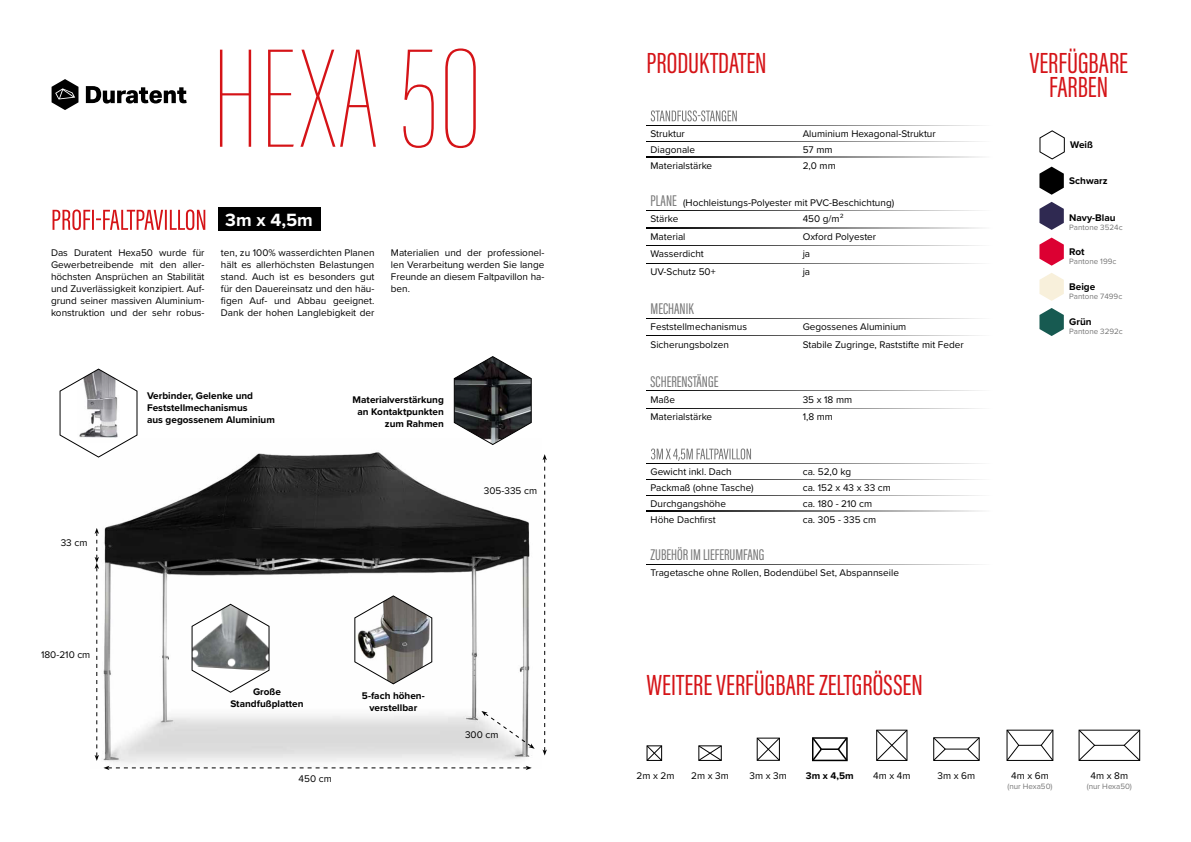
<style>
.page{position:relative;width:1191px;height:842px;background:#fff}
.page>*{position:absolute;margin:0;border:0;box-sizing:border-box;transform-origin:0 0}
.t1{font:30px/24px "Acumin Pro Extra Cond";color:#d51317;text-align:center}
.t2{font:700 18.4px "Proxima Nova";color:#fff}
.t3{font:16px "Acumin Pro Extra Cond";color:#767676}
.t4{font:10px/12px "Proxima Nova";color:#000;text-align:justify}
.t5{font:700 10px/12px "Proxima Nova";color:#000;text-align:center}
.t6{font:8px "Proxima Nova";color:#767676}
.s1{font-family:"Acumin Pro Extra Cond";font-size:16px;color:#767676}
</style>
<div class="page">
<svg style="left:220px;top:48px;width:256px;height:100px"></svg>
<svg style="left:86px;top:86px;width:101px;height:18px"></svg>
<svg style="left:52px;top:79px;width:26px;height:31px"></svg>
<svg style="left:53px;top:210px;width:152px;height:20px"></svg>
<svg style="left:1039px;top:130px;width:26px;height:30px"></svg>
<svg style="left:1039px;top:167px;width:24px;height:28px"></svg>
<svg style="left:1039px;top:202px;width:24px;height:28px"></svg>
<svg style="left:1039px;top:273px;width:24px;height:28px"></svg>
<svg style="left:1039px;top:308px;width:24px;height:28px"></svg>
<svg style="left:1039px;top:238px;width:24px;height:28px"></svg>
<svg style="left:646px;top:125px;width:152px;height:1px"></svg>
<svg style="left:798px;top:125px;width:182px;height:1px"></svg>
<svg style="left:646px;top:141px;width:152px;height:1px"></svg>
<svg style="left:798px;top:141px;width:182px;height:1px"></svg>
<svg style="left:646px;top:210px;width:152px;height:1px"></svg>
<svg style="left:798px;top:210px;width:182px;height:1px"></svg>
<svg style="left:646px;top:228px;width:152px;height:1px"></svg>
<svg style="left:798px;top:228px;width:182px;height:1px"></svg>
<svg style="left:646px;top:245px;width:152px;height:1px"></svg>
<svg style="left:798px;top:245px;width:182px;height:1px"></svg>
<svg style="left:646px;top:318px;width:152px;height:1px"></svg>
<svg style="left:798px;top:318px;width:182px;height:1px"></svg>
<svg style="left:646px;top:463px;width:152px;height:1px"></svg>
<svg style="left:798px;top:463px;width:182px;height:1px"></svg>
<svg style="left:646px;top:479px;width:152px;height:1px"></svg>
<svg style="left:798px;top:479px;width:182px;height:1px"></svg>
<svg style="left:646px;top:495px;width:152px;height:1px"></svg>
<svg style="left:798px;top:495px;width:182px;height:1px"></svg>
<svg style="left:646px;top:157px;width:152px;height:1px"></svg>
<svg style="left:798px;top:157px;width:182px;height:1px"></svg>
<svg style="left:646px;top:511px;width:152px;height:1px"></svg>
<svg style="left:798px;top:511px;width:182px;height:1px"></svg>
<svg style="left:646px;top:263px;width:152px;height:1px"></svg>
<svg style="left:798px;top:263px;width:182px;height:1px"></svg>
<svg style="left:646px;top:408px;width:152px;height:1px"></svg>
<svg style="left:798px;top:408px;width:182px;height:1px"></svg>
<svg style="left:646px;top:564px;width:152px;height:1px"></svg>
<svg style="left:798px;top:564px;width:182px;height:1px"></svg>
<svg style="left:651px;top:110px;width:86px;height:11px"></svg>
<svg style="left:651px;top:448px;width:100px;height:13px"></svg>
<img style="left:94px;top:452px;width:441px;height:304px">
<svg style="left:59px;top:368px;width:79px;height:90px"></svg>
<svg style="left:453px;top:356px;width:79px;height:89px"></svg>
<svg style="left:542px;top:454px;width:5px;height:301px"></svg>
<svg style="left:95px;top:528px;width:439px;height:242px"></svg>
<div style="left:218px;top:207px;width:102px;height:24px;background:#000"></div>
<svg style="left:646px;top:745px;width:16px;height:16px"></svg>
<svg style="left:698px;top:745px;width:24px;height:16px"></svg>
<svg style="left:756px;top:738px;width:24px;height:23px"></svg>
<svg style="left:876px;top:730px;width:31px;height:31px"></svg>
<svg style="left:933px;top:737px;width:46px;height:24px"></svg>
<svg style="left:1006px;top:729px;width:47px;height:32px"></svg>
<div style="left:1078px;top:730px;width:62px;height:31px;border:1px solid #000"></div>
<svg style="left:1078px;top:729px;width:17px;height:32px"></svg>
<svg style="left:1123px;top:729px;width:17px;height:32px"></svg>
<hr style="left:1094px;top:745px;width:30px;height:1px;background:#000">
<svg style="left:812px;top:737px;width:36px;height:25px"></svg>
<h2 class="t2" style="left:225px;top:206px;width:89px">3m x 4,5m</h2>
<p class="t4" style="left:51px;top:247px;width:155px">Das Duratent Hexa50 wurde für Gewerbetreibende mit den aller&shy;höchsten Ansprüchen an Stabilität und Zuverlässigkeit konzipiert. Auf&shy;grund seiner massiven Aluminium&shy;konstruktion und der sehr robus-</p>
<p class="t4" style="left:221px;top:247px;width:155px">ten, zu 100% wasserdichten Planen hält es allerhöchsten Belastungen stand. Auch ist es besonders gut für den Dauereinsatz und den häu&shy;figen Auf- und Abbau geeignet.<br>Dank der hohen Langlebigkeit der</p>
<p class="t4" style="left:391px;top:247px;width:155px">Materialien und der professionel&shy;len Verarbeitung werden Sie lange Freunde an diesem Faltpavillon ha&shy;ben.</p>
<p class="t4" style="left:61px;top:536px;width:28px">33 cm</p>
<p class="t4" style="left:41px;top:648px;width:51px">180-210 cm</p>
<p class="t5" style="left:147px;top:390px;width:129px;text-align:left">Verbinder, Gelenke und<br>Feststellmechanismus<br>aus gegossenem Aluminium</p>
<p class="t5" style="left:353px;top:393px;width:93px;text-align:right">Materialverstärkung an Kontaktpunkten zum Rahmen</p>
<p class="t4" style="left:484px;top:484px;width:55px">305-335 cm</p>
<p class="t5" style="left:230px;top:685px;width:75px">Große<br>Standfußplatten</p>
<p class="t4" style="left:298px;top:772px;width:35px">450 cm</p>
<p class="t5" style="left:362px;top:689px;width:64px">5-fach höhen&shy;verstellbar</p>
<p class="t4" style="left:465px;top:728px;width:35px">300 cm</p>
<h1 class="t1" style="left:646px;top:51px;width:122px">PRODUKTDATEN</h1>
<h1 class="t1" style="left:1029px;top:50px;width:100px">VERFÜGBARE<br>FARBEN</h1>
<p class="t4" style="left:650px;top:127px;width:36px">Struktur</p>
<p class="t4" style="left:802px;top:127px;width:134px">Aluminium Hexagonal-Struktur</p>
<p class="t4" style="left:650px;top:143px;width:46px">Diagonale</p>
<p class="t4" style="left:802px;top:143px;width:31px">57 mm</p>
<p class="t4" style="left:650px;top:159px;width:63px">Materialstärke</p>
<p class="t4" style="left:802px;top:159px;width:35px">2,0 mm</p>
<p class="t4" style="left:650px;top:195px;width:245px;line-height:15.9px"><span class="s1">PLANE</span> (Hochleistungs-Polyester mit PVC-Beschichtung)<br>Stärke</p>
<p class="t4" style="left:802px;top:213px;width:42px">450 g/m²</p>
<p class="t4" style="left:650px;top:230px;width:36px">Material</p>
<p class="t4" style="left:802px;top:230px;width:75px">Oxford Polyester</p>
<p class="t4" style="left:650px;top:248px;width:55px">Wasserdicht</p>
<p class="t4" style="left:802px;top:248px;width:9px">ja</p>
<p class="t4" style="left:650px;top:265px;width:67px">UV-Schutz 50+</p>
<p class="t4" style="left:802px;top:265px;width:9px">ja</p>
<h3 class="t3" style="left:650px;top:299px;width:45px">MECHANIK</h3>
<p class="t4" style="left:650px;top:320px;width:98px">Feststellmechanismus</p>
<p class="t4" style="left:802px;top:320px;width:105px">Gegossenes Aluminium</p>
<p class="t4" style="left:650px;top:338px;width:80px">Sicherungsbolzen</p>
<p class="t4" style="left:802px;top:338px;width:162px">Stabile Zugringe, Raststifte mit Feder</p>
<h3 class="t3" style="left:650px;top:372px;width:69px">SCHERENSTÄNGE</h3>
<p class="t4" style="left:650px;top:393px;width:26px">Maße</p>
<p class="t4" style="left:802px;top:393px;width:51px">35 x 18 mm</p>
<p class="t4" style="left:650px;top:410px;width:63px">Materialstärke</p>
<p class="t4" style="left:802px;top:410px;width:32px">1,8 mm</p>
<p class="t4" style="left:650px;top:465px;width:83px">Gewicht inkl. Dach</p>
<p class="t4" style="left:802px;top:465px;width:50px">ca. 52,0 kg</p>
<p class="t4" style="left:650px;top:481px;width:105px">Packmaß (ohne Tasche)</p>
<p class="t4" style="left:802px;top:481px;width:90px">ca. 152 x 43 x 33 cm</p>
<p class="t4" style="left:650px;top:497px;width:77px">Durchgangshöhe</p>
<p class="t4" style="left:802px;top:497px;width:71px">ca. 180 - 210 cm</p>
<p class="t4" style="left:650px;top:513px;width:67px">Höhe Dachfirst</p>
<p class="t4" style="left:802px;top:513px;width:75px">ca. 305 - 335 cm</p>
<h3 class="t3" style="left:650px;top:545px;width:115px">ZUBEHÖR IM LIEFERUMFANG</h3>
<p class="t4" style="left:650px;top:567px;width:250px">Tragetasche ohne Rollen, Bodendübel Set, Abspannseile</p>
<p class="t5" style="left:1070px;top:138px;width:24px">Weiß</p>
<p class="t5" style="left:1069px;top:174px;width:40px">Schwarz</p>
<p class="t5" style="left:1069px;top:211px;width:48px">Navy-Blau</p>
<p class="t6" style="left:1069px;top:222px;width:55px">Pantone 3524c</p>
<p class="t5" style="left:1069px;top:245px;width:17px">Rot</p>
<p class="t6" style="left:1069px;top:255px;width:49px">Pantone 199c</p>
<p class="t5" style="left:1069px;top:280px;width:28px">Beige</p>
<p class="t6" style="left:1069px;top:291px;width:55px">Pantone 7499c</p>
<p class="t5" style="left:1069px;top:315px;width:24px">Grün</p>
<p class="t6" style="left:1069px;top:326px;width:55px">Pantone 3292c</p>
<h1 class="t1" style="left:646px;top:672px;width:278px">WEITEREVERFÜGBAREZELTGRÖSSEN</h1>
<p class="t4" style="left:636px;top:769px;width:39px">2m x 2m</p>
<p class="t4" style="left:691px;top:769px;width:39px">2m x 3m</p>
<p class="t4" style="left:749px;top:769px;width:39px">3m x 3m</p>
<p class="t4" style="left:873px;top:769px;width:39px">4m x 4m</p>
<p class="t4" style="left:937px;top:769px;width:39px">3m x 6m</p>
<p class="t4" style="left:1011px;top:769px;width:39px">4m x 6m</p>
<p class="t6" style="left:1007px;top:780px;width:47px">(nur Hexa50)</p>
<p class="t5" style="left:806px;top:769px;width:49px">3m x 4,5m</p>
<p class="t4" style="left:1090px;top:769px;width:39px">4m x 8m</p>
<p class="t6" style="left:1086px;top:780px;width:47px">(nur Hexa50)</p>
</div>
